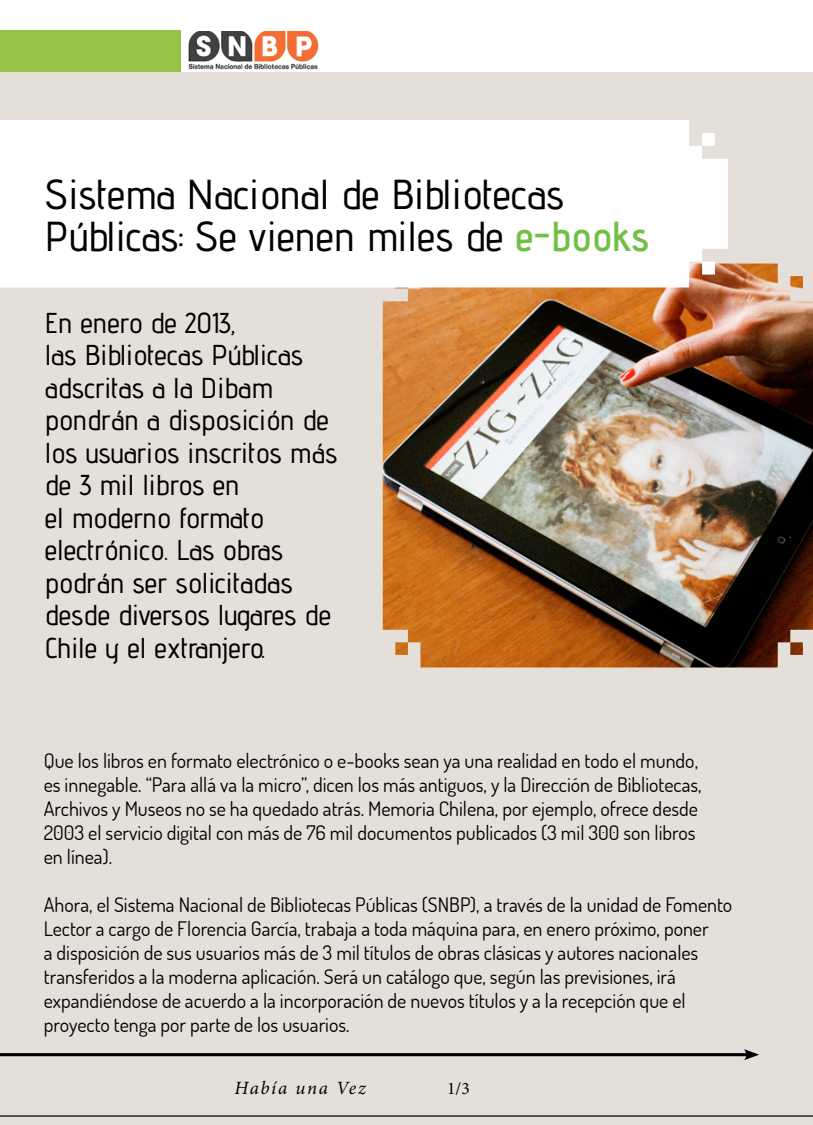
<style>
.page{position:relative;width:813px;height:1125px;background:#fff}
.page>*{position:absolute;margin:0;border:0;box-sizing:border-box;transform-origin:0 0}
.t1{font:500 41.88px/42.5px "Advent Pro";color:#000}
.t2{font:500 28.75px/32.5px "Advent Pro";color:#000}
.t3{font:20px/24px "Terminal Dosis";color:#000}
.t4{font:italic 18.75px "Minion Pro";letter-spacing:.09em;color:#000}
.t5{font:17.5px "Minion Pro";color:#000}
.s1{font-weight:600;color:#72bf44}
</style>
<div class="page">
<div style="left:0;top:0;width:812px;height:1125px;background:#e5dfda"></div>
<img style="left:382px;top:264px;width:430px;height:404px">
<div style="left:0;top:120px;width:728px;height:168px;background:#fff"></div>
<div style="left:0;top:0;width:812px;height:72px;background:#fff"></div>
<div style="left:0;top:31px;width:180px;height:41px;background:#95c444"></div>
<hr style="left:0;top:1115px;width:812px;height:2px;background:#000">
<img style="left:188px;top:32px;width:131px;height:38px">
<hr style="left:0;top:1053px;width:749px;height:3px;background:#000">
<svg style="left:743px;top:1049px;width:16px;height:11px"></svg>
<h1 class="t1" style="left:45px;top:172px;width:605px">Sistema Nacional de Bibliotecas<br>Públicas: Se vienen miles de <span class="s1">e-books</span></h1>
<p class="t2" style="left:45px;top:306px;width:294px">En enero de 2013,<br>las Bibliotecas Públicas adscritas a la Dibam pondrán a disposición de los usuarios inscritos más de 3 mil libros en<br>el moderno formato electrónico. Las obras podrán ser solicitadas desde diversos lugares de<br>Chile y el extranjero.</p>
<p class="t3" style="left:44px;top:748px;width:659px">Que los libros en formato electrónico o e-books sean ya una realidad en todo el mundo, es innegable. “Para allá va la micro”, dicen los más antiguos, y la Dirección de Bibliotecas, Archivos y Museos no se ha quedado atrás. Memoria Chilena, por ejemplo, ofrece desde 2003 el servicio digital con más de 76 mil documentos publicados (3 mil 300 son libros en línea).</p>
<p class="t3" style="left:44px;top:892px;width:690px">Ahora, el Sistema Nacional de Bibliotecas Públicas (SNBP), a través de la unidad de Fomento Lector a cargo de Florencia García, trabaja a toda máquina para, en enero próximo, poner<br>a disposición de sus usuarios más de 3 mil títulos de obras clásicas y autores nacionales transferidos a la moderna aplicación. Será un catálogo que, según las previsiones, irá expandiéndose de acuerdo a la incorporación de nuevos títulos y a la recepción que el proyecto tenga por parte de los usuarios.</p>
<p class="t4" style="left:234px;top:1076px;width:133px">Había una Vez</p>
<p class="t5" style="left:447px;top:1077px;width:24px">1/3</p>
</div>
